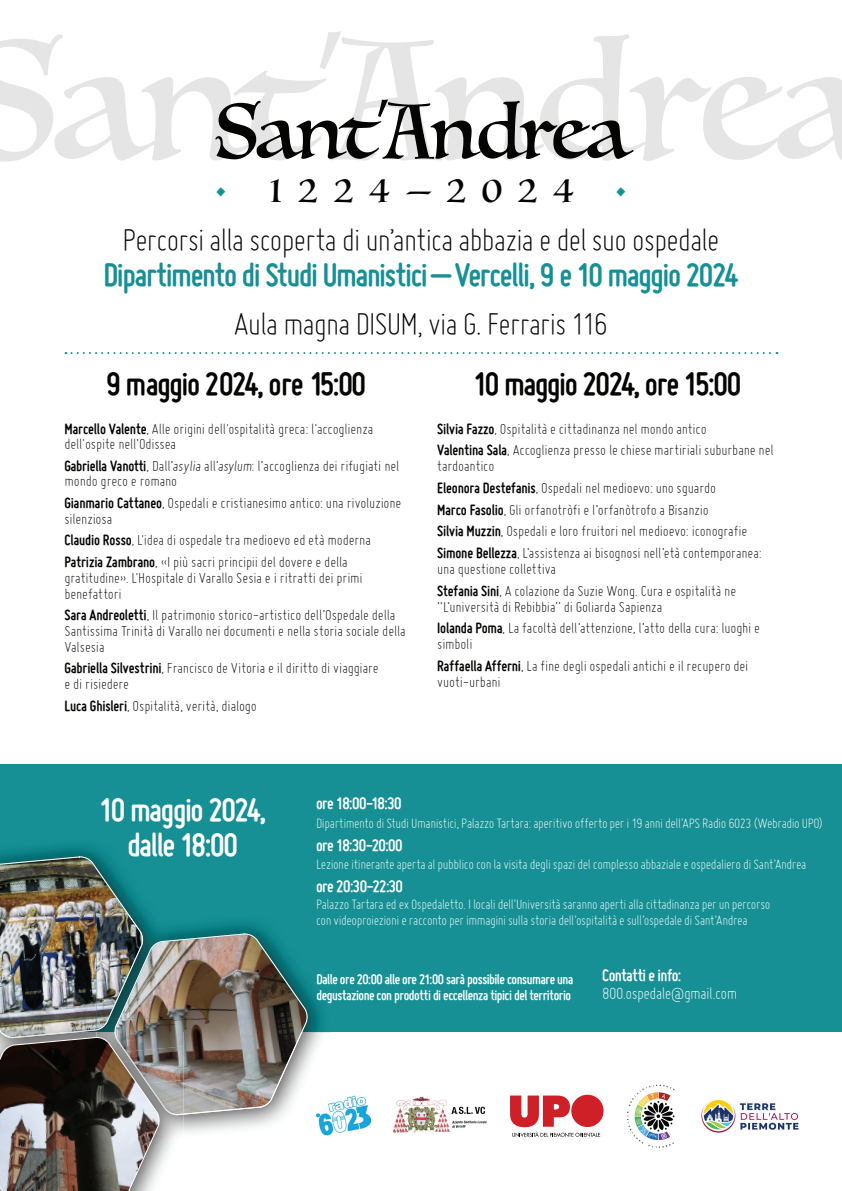
<style>
.page{position:relative;width:842px;height:1191px;background:#fff}
.page>*{position:absolute;margin:0;border:0;box-sizing:border-box;transform-origin:0 0}
.t1{font:75px "Luminari";letter-spacing:-.02em;color:#040503}
.t2{font:300 35px "Miso";letter-spacing:-.04em;color:#040503}
.t3{font:700 35px "Miso";letter-spacing:-.04em;color:#169095}
.t4{font:700 35px "Miso";letter-spacing:-.04em;color:#040503}
.t5{font:700 35px/35px "Miso";letter-spacing:-.04em;color:#fff;text-align:center}
.t6{font:35px "Luminari";letter-spacing:.465em;color:#040503}
.t7{font:700 18px "Miso";letter-spacing:-.035em;color:#fff}
.t8{font:300 18px "Miso";letter-spacing:-.035em;color:#fff}
.t9{font:300 16px/21.7px "Miso";letter-spacing:-.01em;color:#040503}
.t10{font:300 15px/16px "Miso";letter-spacing:-.03em;color:#fff}
.t11{font:700 15px/16px "Miso";letter-spacing:-.03em;color:#fff}
.s1{color:#169095}
.s2{font-weight:700}
</style>
<div class="page">
<div style="left:0;top:764px;width:842px;height:268px;background:#169095"></div>
<svg style="left:0;top:31px;width:842px;height:131px"></svg>
<img style="left:0;top:856px;width:308px;height:335px">
<svg style="left:72px;top:352px;width:705px;height:2px"></svg>
<svg style="left:571px;top:1094px;width:33px;height:33px"></svg>
<svg style="left:510px;top:1095px;width:90px;height:42px"></svg>
<img style="left:627px;top:1084px;width:48px;height:64px">
<img style="left:316px;top:1095px;width:54px;height:41px">
<img style="left:701px;top:1100px;width:98px;height:33px">
<img style="left:393px;top:1096px;width:94px;height:37px">
<h1 class="t1" style="left:215px;top:68px;width:414px">Sant‘Andrea</h1>
<h2 class="t6" style="left:214px;top:160px;width:415px"><span class="s1">•</span> 1224—2024 <span class="s1">•</span></h2>
<h2 class="t2" style="left:122px;top:221px;width:599px">Percorsi alla scoperta di un’antica abbazia e del suo ospedale</h2>
<h2 class="t3" style="left:103px;top:255px;width:637px">Dipartimento di Studi Umanistici – Vercelli, 9 e 10 maggio 2024</h2>
<h2 class="t2" style="left:234px;top:304px;width:376px">Aula magna DISUM, via G. Ferraris 116</h2>
<h2 class="t4" style="left:106px;top:364px;width:261px">9 maggio 2024, ore 15:00</h2>
<p class="t9" style="left:64px;top:420px;width:310px;line-height:15.5px"><span class="s2">Marcello Valente</span>, Alle origini dell'ospitalità greca: l'accoglienza dell'ospite nell’Odissea</p>
<p class="t9" style="left:64px;top:458px;width:336px;line-height:15.5px"><span class="s2">Gabriella Vanotti</span>, Dall’asylia all’asylum: l’accoglienza dei rifugiati nel mondo greco e romano</p>
<p class="t9" style="left:64px;top:495px;width:338px;line-height:15.5px"><span class="s2">Gianmario Cattaneo</span>, Ospedali e cristianesimo antico: una rivoluzione silenziosa</p>
<p class="t9" style="left:64px;top:529px;width:308px"><span class="s2">Claudio Rosso</span>, L'idea di ospedale tra medioevo ed età moderna<br><span class="s2">Patrizia Zambrano</span>, «I più sacri principii del dovere e della</p>
<p class="t9" style="left:64px;top:569px;width:300px;line-height:15.8px">gratitudine». L'Hospitale di Varallo Sesia e i ritratti dei primi benefattori</p>
<p class="t9" style="left:64px;top:607px;width:343px;line-height:15.8px"><span class="s2">Sara Andreoletti</span>, Il patrimonio storico-artistico dell’Ospedale della<br>Santissima Trinità di Varallo nei documenti e nella storia sociale della<br>Valsesia</p>
<p class="t9" style="left:64px;top:660px;width:316px;line-height:15.5px"><span class="s2">Gabriella Silvestrini</span>, Francisco de Vitoria e il diritto di viaggiare e di risiedere</p>
<p class="t9" style="left:64px;top:694px;width:194px"><span class="s2">Luca Ghisleri</span>, Ospitalità, verità, dialogo</p>
<h2 class="t4" style="left:473px;top:364px;width:269px">10 maggio 2024, ore 15:00</h2>
<p class="t9" style="left:437px;top:417px;width:338px"><span class="s2">Silvia Fazzo</span>, Ospitalità e cittadinanza nel mondo antico<br><span class="s2">Valentina Sala</span>, Accoglienza presso le chiese martiriali suburbane nel</p>
<p class="t9" style="left:437px;top:455px;width:326px">tardoantico<br><span class="s2">Eleonora Destefanis</span>, Ospedali nel medioevo: uno sguardo<br><span class="s2">Marco Fasolio</span>, Gli orfanotròfi e l’orfanòtrofo a Bisanzio<br><span class="s2">Silvia Muzzin</span>, Ospedali e loro fruitori nel medioevo: iconografie <span class="s2">Simone Bellezza</span>, L’assistenza ai bisognosi nell’età contemporanea:</p>
<p class="t9" style="left:437px;top:558px;width:300px">una questione collettiva<br><span class="s2">Stefania Sini</span>, A colazione da Suzie Wong. Cura e ospitalità ne</p>
<p class="t9" style="left:437px;top:595px;width:324px">“L’università di Rebibbia” di Goliarda Sapienza<br><span class="s2">Iolanda Poma</span>, La facoltà dell’attenzione, l’atto della cura: luoghi e</p>
<p class="t9" style="left:437px;top:633px;width:313px">simboli<br><span class="s2">Raffaella Afferni</span>, La fine degli ospedali antichi e il recupero dei</p>
<p class="t9" style="left:437px;top:671px;width:65px">vuoti-urbani</p>
<h2 class="t5" style="left:99px;top:792px;width:168px">10 maggio 2024, dalle 18:00</h2>
<p class="t7" style="left:316px;top:793px;width:87px">ore 18:00-18:30</p>
<p class="t10" style="left:316px;top:814px;width:508px">Dipartimento di Studi Umanistici, Palazzo Tartara: aperitivo offerto per i 19 anni dell’APS Radio 6023 (Webradio UPO)</p>
<p class="t7" style="left:316px;top:834px;width:88px">ore 18:30-20:00</p>
<p class="t10" style="left:316px;top:856px;width:492px">Lezione itinerante aperta al pubblico con la visita degli spazi del complesso abbaziale e ospedaliero di Sant’Andrea</p>
<p class="t7" style="left:316px;top:876px;width:89px">ore 20:30-22:30</p>
<p class="t10" style="left:316px;top:896px;width:456px">Palazzo Tartara ed ex Ospedaletto. I locali dell’Università saranno aperti alla cittadinanza per un percorso con videoproiezioni e racconto per immagini sulla storia dell’ospitalità e sull’ospedale di Sant’Andrea</p>
<p class="t11" style="left:316px;top:971px;width:258px">Dalle ore 20:00 alle ore 21:00 sarà possibile consumare una degustazione con prodotti di eccellenza tipici del territorio</p>
<p class="t7" style="left:602px;top:965px;width:81px">Contatti e info:</p>
<p class="t8" style="left:602px;top:983px;width:137px">800.ospedale@gmail.com</p>
</div>
